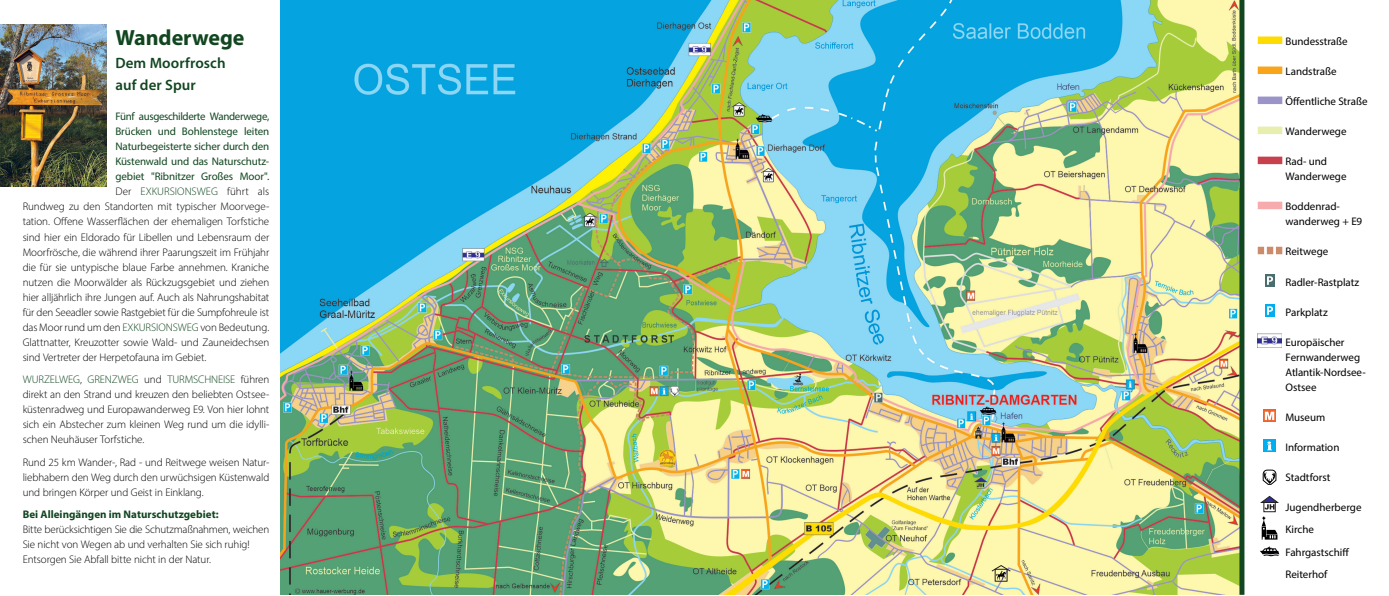
<style>
.page{position:relative;width:1389px;height:596px;background:#fff}
.page>*{position:absolute;margin:0;border:0;box-sizing:border-box;transform-origin:0 0}
.t1{font:700 22px "Myriad Pro";color:#114620}
.t2{font:600 15px/22.5px "Myriad Pro";letter-spacing:.005em;color:#114620}
.t3{font:300 11px/15px "Myriad Pro";letter-spacing:-.01em;color:#000003;text-align:justify}
.t4{font:11px/15px "Myriad Pro";color:#000003}
.t5{font:11px "Myriad Pro";letter-spacing:-.015em;color:#114620}
.t6{font:700 11px "Myriad Pro";letter-spacing:.005em;color:#114620}
.t7{font:11px "Myriad Pro";letter-spacing:-.035em;color:#114620}
.t8{font:300 11px "Myriad Pro";letter-spacing:.005em;color:#114620}
.s1{color:#000003}
.s2{color:#114620}
</style>
<div class="page">
<img style="left:0;top:25px;width:107px;height:161px">
<img style="left:281px;top:0;width:958px;height:594px">
<div style="left:1239px;top:0;width:5px;height:594px;background:#114620"></div>
<div style="left:1258px;top:36px;width:24px;height:8px;background:#ffdc01"></div>
<div style="left:1258px;top:66px;width:24px;height:8px;background:#f9a51b"></div>
<div style="left:1258px;top:96px;width:24px;height:8px;background:#9a94c8"></div>
<div style="left:1258px;top:126px;width:24px;height:8px;background:#e7eeae"></div>
<div style="left:1258px;top:156px;width:24px;height:8px;background:#c9404d"></div>
<div style="left:1258px;top:201px;width:24px;height:8px;background:#f8abad"></div>
<div style="left:1258px;top:246px;width:6px;height:8px;background:#cc8c6c"></div>
<div style="left:1267px;top:246px;width:6px;height:8px;background:#cc8c6c"></div>
<div style="left:1276px;top:246px;width:6px;height:8px;background:#cc8c6c"></div>
<img style="left:1257px;top:333px;width:25px;height:14px">
<div style="left:995px;top:568px;width:12px;height:13px;border:1px solid #231f20"></div>
<svg style="left:991px;top:564px;width:20px;height:15px"></svg>
<svg style="left:1262px;top:516px;width:15px;height:23px"></svg>
<svg style="left:1260px;top:546px;width:19px;height:10px"></svg>
<svg style="left:1260px;top:495px;width:19px;height:14px"></svg>
<svg style="left:1263px;top:469px;width:14px;height:15px"></svg>
<div style="left:1265px;top:274px;width:10px;height:13px;background:#496e6d"></div>
<svg style="left:1267px;top:276px;width:6px;height:8px"></svg>
<div style="left:1265px;top:304px;width:10px;height:13px;background:#00aeef"></div>
<svg style="left:1267px;top:306px;width:6px;height:8px"></svg>
<svg style="left:1264px;top:409px;width:12px;height:13px"></svg>
<svg style="left:1265px;top:411px;width:9px;height:9px"></svg>
<div style="left:1264px;top:439px;width:12px;height:13px;background:#00aeef"></div>
<svg style="left:1267px;top:441px;width:5px;height:9px"></svg>
<h1 class="t1" style="left:115px;top:23px;width:131px">Wanderwege</h1>
<h2 class="t2" style="left:115px;top:51px;width:112px">Dem Moorfrosch auf der Spur</h2>
<p class="t7" style="left:115px;top:110px;width:155px">Fünf ausgeschilderte Wanderwege,</p>
<p class="t5" style="left:115px;top:125px;width:155px">Brücken und Bohlenstege leiten</p>
<p class="t5" style="left:115px;top:140px;width:155px">Naturbegeisterte sicher durch den</p>
<p class="t5" style="left:115px;top:155px;width:155px">Küstenwald und das Naturschutz-</p>
<p class="t5" style="left:115px;top:170px;width:155px">gebiet "Ribnitzer Großes Moor".</p>
<p class="t8" style="left:115px;top:185px;width:155px"><span class="s1">Der</span> EXKURSIONSWEG <span class="s1">führt als</span></p>
<p class="t3" style="left:23px;top:199px;width:248px">Rundweg zu den Standorten mit typischer Moorvege-</p>
<p class="t3" style="left:23px;top:214px;width:248px">tation. Offene Wasserflächen der ehemaligen Torfstiche</p>
<p class="t3" style="left:23px;top:229px;width:248px">sind hier ein Eldorado für Libellen und Lebensraum der</p>
<p class="t3" style="left:23px;top:244px;width:248px">Moorfrösche, die während ihrer Paarungszeit im Frühjahr</p>
<p class="t3" style="left:23px;top:259px;width:248px">die für sie untypische blaue Farbe annehmen. Kraniche</p>
<p class="t3" style="left:23px;top:274px;width:248px">nutzen die Moorwälder als Rückzugsgebiet und ziehen</p>
<p class="t3" style="left:23px;top:289px;width:248px">hier alljährlich ihre Jungen auf. Auch als Nahrungshabitat</p>
<p class="t3" style="left:23px;top:304px;width:248px">für den Seeadler sowie Rastgebiet für die Sumpfohreule ist</p>
<p class="t3" style="left:23px;top:319px;width:248px">das Moor rund um den <span class="s2">EXKURSIONSWEG</span> von Bedeutung.</p>
<p class="t3" style="left:23px;top:334px;width:248px">Glattnatter, Kreuzotter sowie Wald- und Zauneidechsen</p>
<p class="t3" style="left:23px;top:349px;width:185px">sind Vertreter der Herpetofauna im Gebiet.</p>
<p class="t3" style="left:23px;top:371px;width:248px"><span class="s2">WURZELWEG</span>, <span class="s2">GRENZWEG</span> und <span class="s2">TURMSCHNEISE</span> führen direkt an den Strand und kreuzen den beliebten Ostsee&shy;küstenradweg und Europawanderweg E9. Von hier lohnt sich ein Abstecher zum kleinen Weg rund um die idylli&shy;schen Neuhäuser Torfstiche.</p>
<p class="t3" style="left:23px;top:454px;width:248px">Rund 25 km Wander-, Rad - und Reitwege weisen Natur&shy;liebhabern den Weg durch den urwüchsigen Küstenwald und bringen Körper und Geist in Einklang.</p>
<p class="t6" style="left:23px;top:507px;width:197px">Bei Alleingängen im Naturschutzgebiet:</p>
<p class="t3" style="left:23px;top:521px;width:248px;text-align:left">Bitte berücksichtigen Sie die Schutzmaßnahmen, weichen<br>Sie nicht von Wegen ab und verhalten Sie sich ruhig!<br>Entsorgen Sie Abfall bitte nicht in der Natur.</p>
<p class="t4" style="left:1286px;top:34px;width:64px">Bundesstraße</p>
<p class="t4" style="left:1286px;top:64px;width:53px">Landstraße</p>
<p class="t4" style="left:1286px;top:94px;width:84px">Öffentliche Straße</p>
<p class="t4" style="left:1286px;top:124px;width:63px">Wanderwege</p>
<p class="t4" style="left:1286px;top:154px;width:63px">Rad- und<br>Wanderwege</p>
<p class="t4" style="left:1286px;top:199px;width:78px">Boddenrad&shy;wanderweg + E9</p>
<p class="t4" style="left:1286px;top:244px;width:44px">Reitwege</p>
<p class="t4" style="left:1286px;top:274px;width:75px">Radler-Rastplatz</p>
<p class="t4" style="left:1286px;top:304px;width:44px">Parkplatz</p>
<p class="t4" style="left:1286px;top:334px;width:82px">Europäischer<br>Fernwanderweg<br>Atlantik-Nordsee-<br>Ostsee</p>
<p class="t4" style="left:1286px;top:409px;width:41px">Museum</p>
<p class="t4" style="left:1286px;top:439px;width:55px">Information</p>
<p class="t4" style="left:1286px;top:469px;width:47px">Stadtforst</p>
<p class="t4" style="left:1286px;top:495px;width:78px;line-height:22.5px">Jugendherberge<br>Kirche<br>Fahrgastschiff<br>Reiterhof</p>
</div>
